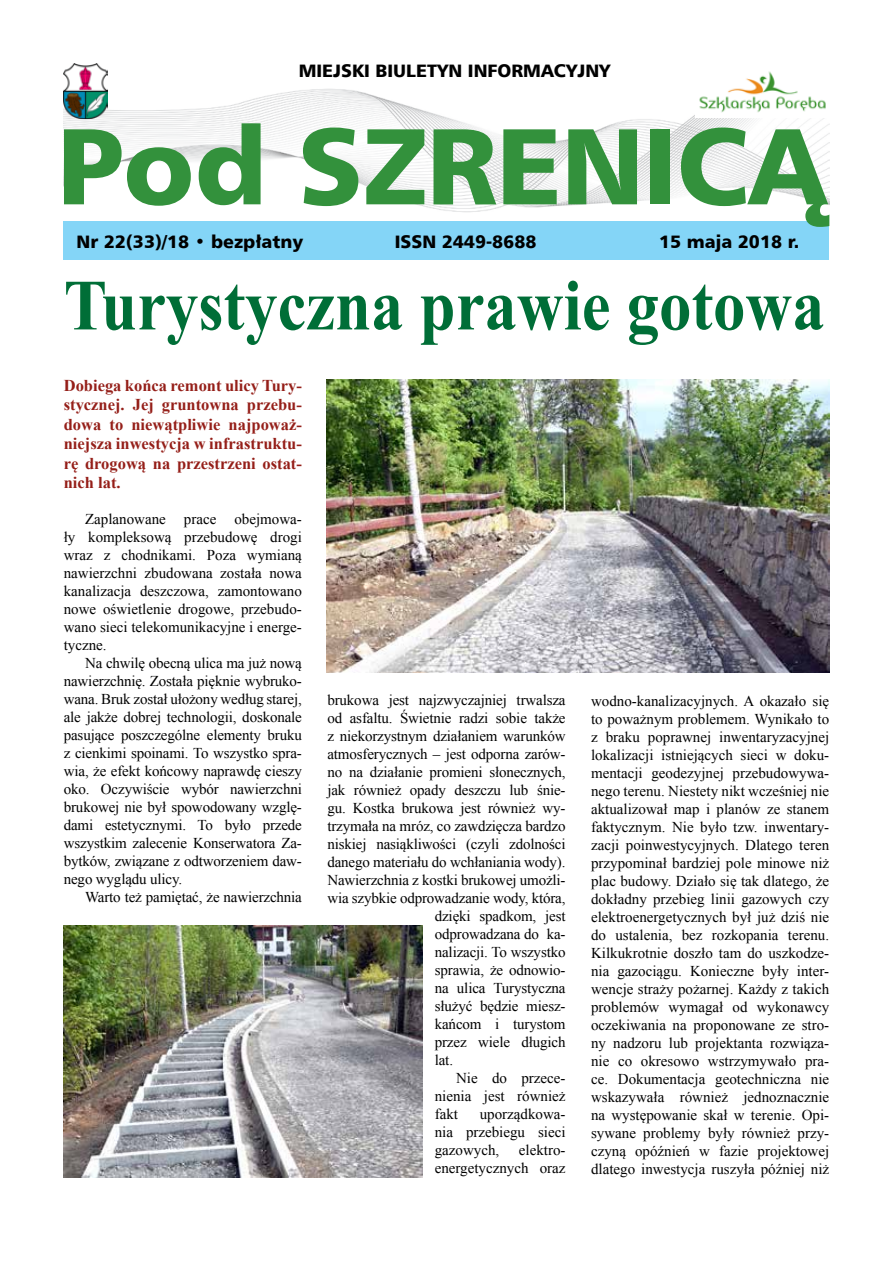
<style>
.page{position:relative;width:893px;height:1263px;background:#fff}
.page>*{position:absolute;margin:0;border:0;box-sizing:border-box;transform-origin:0 0}
.t1{font:108px "Humnst 777 Blk EU";letter-spacing:-.01em;color:#33913c}
.t2{font:700 72px "Times New Roman";color:#006e37;scale:.9 1}
.t3{font:18px "Humnst 777 Blk EU";color:#000}
.t4{font:700 16.5px/19.5px "Times New Roman";color:#951f19;text-align:justify}
.t5{font:15px/18px "Times New Roman";letter-spacing:-.01em;color:#000;text-align:justify}
</style>
<div class="page">
<div style="left:64px;top:221px;width:765px;height:38px;background:#84d5f7"></div>
<img style="left:64px;top:89px;width:765px;height:123px">
<img style="left:64px;top:64px;width:44px;height:55px">
<img style="left:695px;top:71px;width:134px;height:46px">
<img style="left:64px;top:925px;width:358px;height:253px">
<img style="left:326px;top:379px;width:503px;height:294px">
<p class="t3" style="left:299px;top:59px;width:313px">MIEJSKI BIULETYN INFORMACYJNY</p>
<h1 class="t1" style="left:57px;top:97px;width:770px">Pod SZRENICĄ</h1>
<p class="t3" style="left:77px;top:231px;width:228px">Nr 22(33)/18 • bezpłatny</p>
<p class="t3" style="left:395px;top:231px;width:143px">ISSN 2449-8688</p>
<p class="t3" style="left:659px;top:231px;width:142px">15 maja 2018 r.</p>
<h2 class="t2" style="left:64px;top:256px;width:847px">Turystyczna prawie gotowa</h2>
<p class="t4" style="left:64px;top:375px;width:240px">Dobiega końca remont ulicy Tury&shy;stycznej. Jej gruntowna przebu&shy;dowa to niewątpliwie najpoważ&shy;niejsza inwestycja w infrastruktu&shy;rę drogową na przestrzeni ostat&shy;nich lat.</p>
<p class="t5" style="left:64px;top:510px;width:240px;text-indent:21px">Zaplanowane prace obejmowa&shy;ły kompleksową przebudowę drogi wraz z chodnikami. Poza wymianą nawierzchni zbudowana została nowa kanalizacja deszczowa, zamontowano nowe oświetlenie drogowe, przebudo&shy;wano sieci telekomunikacyjne i energe&shy;tyczne.</p>
<p class="t5" style="left:64px;top:654px;width:240px;text-indent:21px">Na chwilę obecną ulica ma już nową nawierzchnię. Została pięknie wybruko&shy;wana. Bruk został ułożony według starej, ale jakże dobrej technologii, doskonale pasujące poszczególne elementy bruku z cienkimi spoinami. To wszystko spra&shy;wia, że efekt końcowy naprawdę cieszy oko. Oczywiście wybór nawierzchni brukowej nie był spowodowany wzglę&shy;dami estetycznymi. To było przede wszystkim zalecenie Konserwatora Za&shy;bytków, związane z odtworzeniem daw&shy;nego wyglądu ulicy.</p>
<p class="t5" style="left:85px;top:888px;width:218px">Warto też pamiętać, że nawierzchnia</p>
<p class="t5" style="left:327px;top:690px;width:240px">brukowa jest najzwyczajniej trwalsza</p>
<p class="t5" style="left:327px;top:708px;width:240px">od asfaltu. Świetnie radzi sobie także</p>
<p class="t5" style="left:327px;top:726px;width:240px">z niekorzystnym działaniem warunków</p>
<p class="t5" style="left:327px;top:744px;width:240px">atmosferycznych – jest odporna zarów-</p>
<p class="t5" style="left:327px;top:762px;width:240px">no na działanie promieni słonecznych,</p>
<p class="t5" style="left:327px;top:780px;width:240px">jak również opady deszczu lub śnie-</p>
<p class="t5" style="left:327px;top:798px;width:240px">gu. Kostka brukowa jest również wy-</p>
<p class="t5" style="left:327px;top:816px;width:240px">trzymała na mróz, co zawdzięcza bardzo</p>
<p class="t5" style="left:327px;top:834px;width:240px">niskiej nasiąkliwości (czyli zdolności</p>
<p class="t5" style="left:327px;top:852px;width:240px">danego materiału do wchłaniania wody).</p>
<p class="t5" style="left:327px;top:870px;width:240px">Nawierzchnia z kostki brukowej umożli-</p>
<p class="t5" style="left:327px;top:888px;width:240px">wia szybkie odprowadzanie wody, która,</p>
<p class="t5" style="left:435px;top:906px;width:132px">dzięki spadkom, jest</p>
<p class="t5" style="left:435px;top:924px;width:132px">odprowadzana do ka-</p>
<p class="t5" style="left:435px;top:942px;width:132px">nalizacji. To wszystko</p>
<p class="t5" style="left:435px;top:960px;width:132px">sprawia, że odnowio-</p>
<p class="t5" style="left:435px;top:978px;width:132px">na ulica Turystyczna</p>
<p class="t5" style="left:435px;top:996px;width:132px">służyć będzie miesz-</p>
<p class="t5" style="left:435px;top:1014px;width:132px">kańcom i turystom</p>
<p class="t5" style="left:435px;top:1032px;width:132px">przez wiele długich</p>
<p class="t5" style="left:435px;top:1050px;width:20px">lat.</p>
<p class="t5" style="left:456px;top:1068px;width:111px">Nie do przece-</p>
<p class="t5" style="left:435px;top:1086px;width:132px">nienia jest również</p>
<p class="t5" style="left:435px;top:1104px;width:25px">fakt</p>
<p class="t5" style="left:591px;top:691px;width:240px">wodno-kanalizacyjnych. A okazało się to poważnym problemem. Wynikało to z braku poprawnej inwentaryzacyjnej lokalizacji istniejących sieci w doku&shy;mentacji geodezyjnej przebudowywa&shy;nego terenu. Niestety nikt wcześniej nie aktualizował map i planów ze stanem faktycznym. Nie było tzw. inwentary&shy;zacji poinwestycyjnych. Dlatego teren przypominał bardziej pole minowe niż plac budowy. Działo się tak dlatego, że dokładny przebieg linii gazowych czy elektroenergetycznych był już dziś nie do ustalenia, bez rozkopania terenu.<br>Kilkukrotnie doszło tam do uszkodze&shy;nia gazociągu. Konieczne były inter&shy;wencje straży pożarnej. Każdy z takich problemów wymagał od wykonawcy oczekiwania na proponowane ze stro&shy;ny nadzoru lub projektanta rozwiąza&shy;nie co okresowo wstrzymywało pra&shy;ce. Dokumentacja geotechniczna nie wskazywała również jednoznacznie na występowanie skał w terenie. Opi&shy;sywane problemy były również przy&shy;czyną opóźnień w fazie projektowej dlatego inwestycja ruszyła później niż</p>
<p class="t5" style="left:435px;top:1104px;width:132px;text-indent:45px">uporządkowa&shy;nia przebiegu sieci gazowych,</p>
<p class="t5" style="left:435px;top:1140px;width:132px;text-align:right">elektro&shy;energetycznych oraz</p>
</div>
